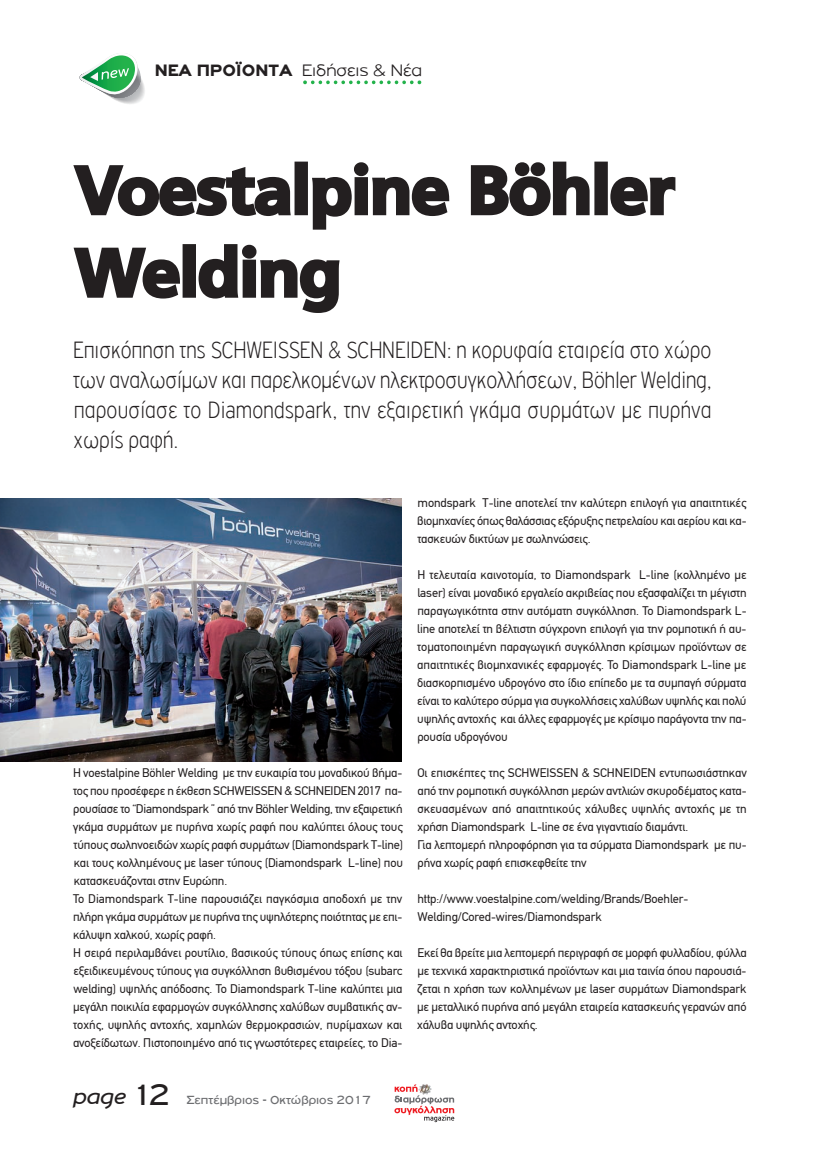
<style>
.page{position:relative;width:821px;height:1151px;background:#fff}
.page>*{position:absolute;margin:0;border:0;box-sizing:border-box;transform-origin:0 0}
.t1{font:900 68.75px/82.5px "PF Catalog";letter-spacing:-.05em;color:#231f20}
.t2{font:100 condensed 25px/30px "PF Highway Gothic";letter-spacing:.005em;color:#231f20;text-align:justify}
.t3{font:italic 22.5px "PF Highway Gothic Extended";color:#231f20}
.t4{font:300 17.5px "PF Highway Gothic Extended";color:#231f20}
.t5{font:12.5px/18px "PF Din Text";letter-spacing:-.01em;color:#231f20}
.t6{font:12.5px "PF Highway Gothic Extended";color:#6c6d70}
.s1{font-weight:900}
.s2{font-style:normal;font-size:31.25px}
</style>
<div class="page">
<svg style="left:73px;top:165px;width:218px;height:51px"></svg>
<div style="left:294px;top:162px;width:14px;height:53px;border:2px solid #231f20"></div>
<svg style="left:312px;top:162px;width:138px;height:68px"></svg>
<svg style="left:470px;top:161px;width:120px;height:55px"></svg>
<div style="left:594px;top:162px;width:13px;height:53px;border:2px solid #231f20"></div>
<svg style="left:610px;top:176px;width:66px;height:40px"></svg>
<svg style="left:73px;top:247px;width:107px;height:52px"></svg>
<div style="left:182px;top:244px;width:14px;height:54px;border:2px solid #231f20"></div>
<svg style="left:198px;top:244px;width:142px;height:69px"></svg>
<svg style="left:303px;top:80px;width:118px;height:4px"></svg>
<svg style="left:79px;top:53px;width:66px;height:51px"></svg>
<svg style="left:394px;top:1084px;width:60px;height:38px"></svg>
<img style="left:0;top:498px;width:401px;height:264px">
<h3 class="t4" style="left:155px;top:61px;width:268px"><span class="s1">ΝΕΑ ΠΡΟΪΟΝΤΑ</span> Ειδήσεις &amp; Νέα</h3>
<h1 class="t1" style="left:74px;top:149px;width:603px">Voestalpine Böhler<br>Welding</h1>
<h2 class="t2" style="left:73px;top:335px;width:640px">Επισκόπηση της SCHWEISSEN &amp; SCHNEIDEN: η κορυφαία εταιρεία στο χώρο των αναλωσίμων και παρελκομένων ηλεκτροσυγκολλήσεων, Böhler Welding, παρουσίασε το Diamondspark, την εξαιρετική γκάμα συρμάτων με πυρήνα χωρίς ραφή.</h2>
<p class="t5" style="left:73px;top:765px;width:331px">Η voestalpine Böhler Welding με την ευκαιρία του μοναδικού βήμα&shy;τος που προσέφερε η έκθεση SCHWEISSEN &amp; SCHNEIDEN 2017 πα&shy;ρουσίασε το “Diamondspark ” από την Böhler Welding, την εξαιρετική γκάμα συρμάτων με πυρήνα χωρίς ραφή που καλύπτει όλους τους τύπους σωληνοειδών χωρίς ραφή συρμάτων (Diamondspark Τ-line) και τους κολλημένους με laser τύπους (Diamondspark L-line) που κατασκευάζονται στην Ευρώπη.<br>Το Diamondspark Τ-line παρουσιάζει παγκόσμια αποδοχή με την πλήρη γκάμα συρμάτων με πυρήνα της υψηλότερης ποιότητας με επι&shy;κάλυψη χαλκού, χωρίς ραφή.<br>Η σειρά περιλαμβάνει ρουτίλιο, βασικούς τύπους όπως επίσης και εξειδικευμένους τύπους για συγκόλληση βυθισμένου τόξου (subarc welding) υψηλής απόδοσης. Το Diamondspark T-line καλύπτει μια μεγάλη ποικιλία εφαρμογών συγκόλλησης χαλύβων συμβατικής αν&shy;τοχής, υψηλής αντοχής, χαμηλών θερμοκρασιών, πυρίμαχων και ανοξείδωτων. Πιστοποιημένο από τις γνωστότερες εταιρείες, το Dia-</p>
<h3 class="t3" style="left:73px;top:1085px;width:98px">page <span class="s2">12</span></h3>
<p class="t6" style="left:186px;top:1094px;width:186px">Σεπτέμβριος - Οκτώβριος 2017</p>
<p class="t5" style="left:417px;top:495px;width:331px;text-align:justify">mondspark T-line αποτελεί την καλύτερη επιλογή για απαιτητικές βιομηχανίες όπως θαλάσσιας εξόρυξης πετρελαίου και αερίου και κα&shy;τασκευών δικτύων με σωληνώσεις.</p>
<p class="t5" style="left:417px;top:567px;width:331px;text-align:justify">Η τελευταία καινοτομία, το Diamondspark L-line (κολλημένο με laser) είναι μοναδικό εργαλείο ακριβείας που εξασφαλίζει τη μέγιστη παραγωγικότητα στην αυτόματη συγκόλληση. Το Diamondspark L&shy;line αποτελεί τη βέλτιστη σύγχρονη επιλογή για την ρομποτική ή αυ&shy;τοματοποιημένη παραγωγική συγκόλληση κρίσιμων προϊόντων σε απαιτητικές βιομηχανικές εφαρμογές. Το Diamondspark L-line με διασκορπισμένο υδρογόνο στο ίδιο επίπεδο με τα συμπαγή σύρματα είναι το καλύτερο σύρμα για συγκολλήσεις χαλύβων υψηλής και πολύ υψηλής αντοχής και άλλες εφαρμογές με κρίσιμο παράγοντα την πα&shy;ρουσία υδρογόνου</p>
<p class="t5" style="left:417px;top:765px;width:331px">Οι επισκέπτες της SCHWEISSEN &amp; SCHNEIDEN εντυπωσιάστηκαν από την ρομποτική συγκόλληση μερών αντλιών σκυροδέματος κατα&shy;σκευασμένων από απαιτητικούς χάλυβες υψηλής αντοχής με τη χρήση Diamondspark L-line σε ένα γιγαντιαίο διαμάντι.<br>Για λεπτομερή πληροφόρηση για τα σύρματα Diamondspark με πυ&shy;ρήνα χωρίς ραφή επισκεφθείτε την</p>
<p class="t5" style="left:417px;top:891px;width:272px">http://www.voestalpine.com/welding/Brands/Boehler-<br>Welding/Cored-wires/Diamondspark</p>
<p class="t5" style="left:417px;top:945px;width:331px;text-align:justify">Εκεί θα βρείτε μια λεπτομερή περιγραφή σε μορφή φυλλαδίου, φύλλα με τεχνικά χαρακτηριστικά προϊόντων και μια ταινία όπου παρουσιά&shy;ζεται η χρήση των κολλημένων με laser συρμάτων Diamondspark με μεταλλικό πυρήνα από μεγάλη εταιρεία κατασκευής γερανών από χάλυβα υψηλής αντοχής.</p>
</div>
